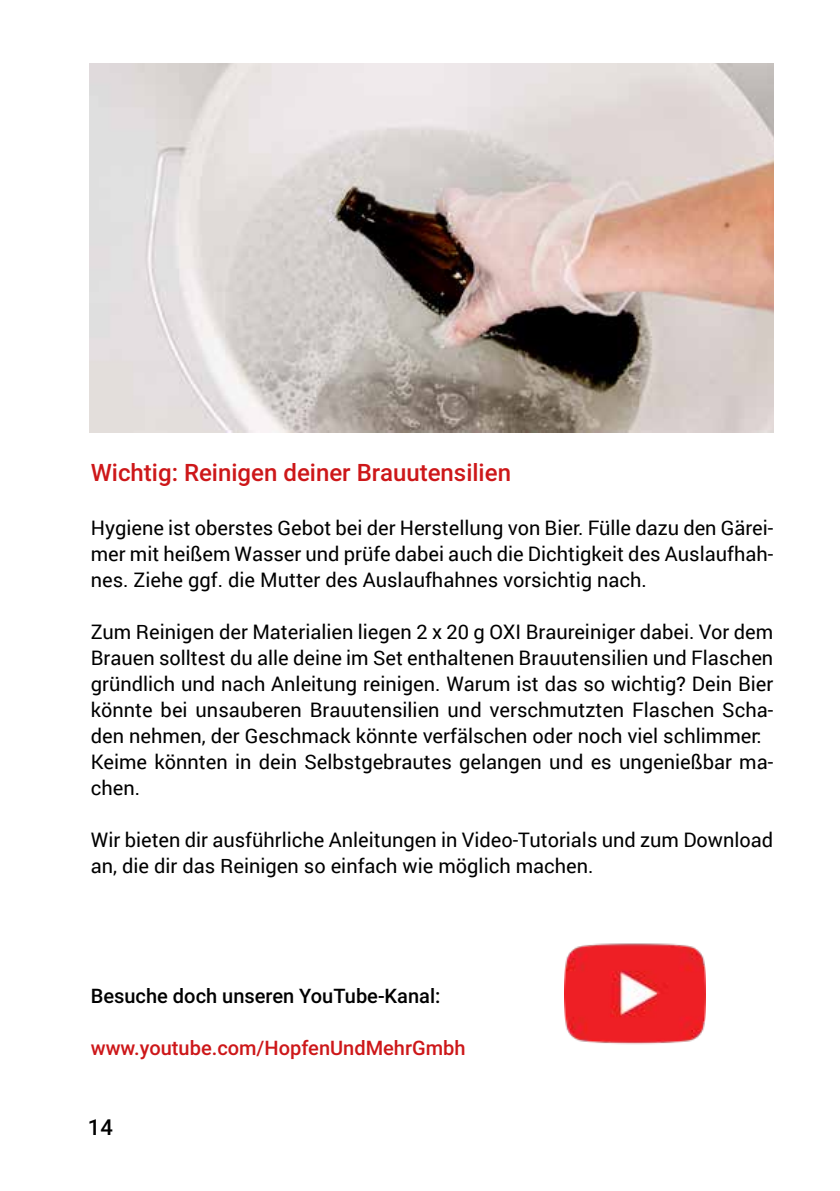
<style>
.page{position:relative;width:840px;height:1191px;background:#fff}
.page>*{position:absolute;margin:0;border:0;box-sizing:border-box;transform-origin:0 0}
.t1{font:500 24px "Roboto";color:#cd1719}
.t2{font:500 22px "Roboto";color:#000}
.t3{font:20px/26px "Roboto";color:#000}
.t4{font:500 20px "Roboto";color:#cd1719}
.t5{font:500 20px "Roboto";color:#000}
</style>
<div class="page">
<img style="left:89px;top:63px;width:683px;height:369px">
<img style="left:564px;top:943px;width:141px;height:102px">
<p class="t1" style="left:91px;top:456px;width:421px">Wichtig: Reinigen deiner Brauutensilien</p>
<p class="t3" style="left:91px;top:514px;width:683px;text-align:justify">Hygiene ist oberstes Gebot bei der Herstellung von Bier. Fülle dazu den Gärei&shy;mer mit heißem Wasser und prüfe dabei auch die Dichtigkeit des Auslaufhah&shy;nes. Ziehe ggf. die Mutter des Auslaufhahnes vorsichtig nach.</p>
<p class="t3" style="left:91px;top:618px;width:683px">Zum Reinigen der Materialien liegen 2 x 20 g OXI Braureiniger dabei. Vor dem Brauen solltest du alle deine im Set enthaltenen Brauutensilien und Flaschen gründlich und nach Anleitung reinigen. Warum ist das so wichtig? Dein Bier könnte bei unsauberen Brauutensilien und verschmutzten Flaschen Scha&shy;den nehmen, der Geschmack könnte verfälschen oder noch viel schlimmer:<br>Keime könnten in dein Selbstgebrautes gelangen und es ungenießbar ma&shy;chen.</p>
<p class="t3" style="left:91px;top:826px;width:683px">Wir bieten dir ausführliche Anleitungen in Video-Tutorials und zum Download an, die dir das Reinigen so einfach wie möglich machen.</p>
<p class="t5" style="left:91px;top:981px;width:351px">Besuche doch unseren YouTube-Kanal:</p>
<p class="t4" style="left:91px;top:1033px;width:376px">www.youtube.com/HopfenUndMehrGmbh</p>
<p class="t2" style="left:88px;top:1112px;width:26px">14</p>
</div>
